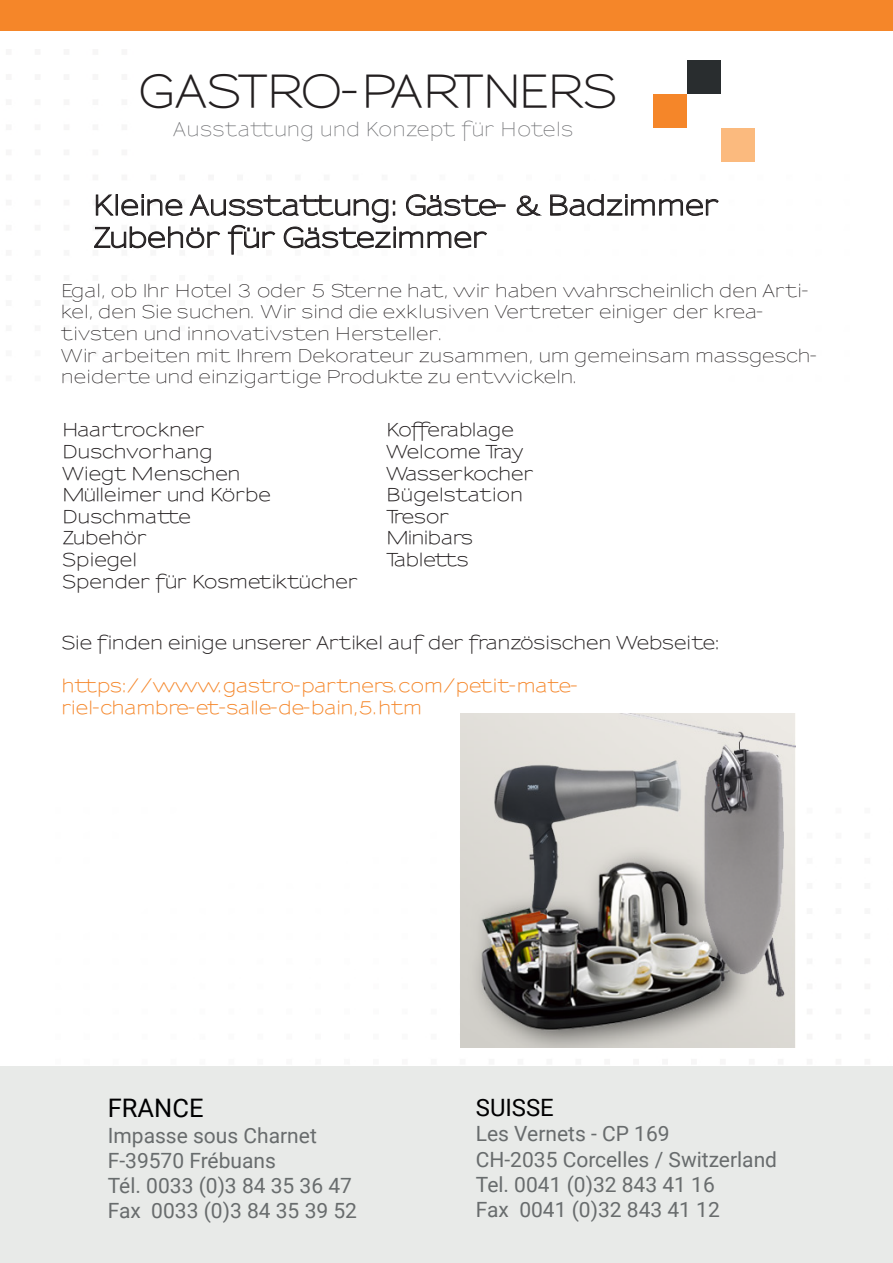
<style>
.page{position:relative;width:893px;height:1263px;background:#fff}
.page>*{position:absolute;margin:0;border:0;box-sizing:border-box;transform-origin:0 0}
.t1{font:600 44.7px "Sansumi";letter-spacing:-.045em;color:#231f20}
.t2{font:600 27px/32.4px "Sansumi";color:#231f20}
.t3{font:25.5px "Roboto";color:#000001}
.t4{font:23.85px "Roboto";color:#000001}
.t5{font:21px/25.2px "Roboto";color:#686c6d}
.t6{font:19.5px "Sansumi";letter-spacing:.02em;color:#6c6d70;scale:.95 1}
.t7{font:18px/21.6px "Sansumi";color:#231f20}
.t8{font:600 18px "Sansumi";color:#231f20}
.t9{font:600 18px/21.6px "Sansumi";color:#f58629}
.t10{font:600 18px "Sansumi";letter-spacing:-.045em;color:#231f20}
</style>
<div class="page">
<div style="left:0;top:1066px;width:893px;height:197px;background:#e8eae8"></div>
<div style="left:0;top:0;width:893px;height:30px;background:#f58629"></div>
<div style="left:653px;top:94px;width:34px;height:34px;background:#f58629"></div>
<div style="left:687px;top:60px;width:34px;height:34px;background:#292d2f"></div>
<div style="left:721px;top:128px;width:34px;height:34px;background:#fbba7e"></div>
<svg style="left:516px;top:195px;width:26px;height:21px"></svg>
<svg style="left:550px;top:194px;width:169px;height:22px"></svg>
<svg style="left:94px;top:194px;width:411px;height:61px"></svg>
<img style="left:461px;top:713px;width:335px;height:335px">
<h1 class="t1" style="left:138px;top:68px;width:481px">GASTRO-PARTNERS</h1>
<p class="t6" style="left:173px;top:120px;width:423px">Ausstattung und Konzept für Hotels</p>
<h2 class="t2" style="left:93px;top:191px;width:628px">Kleine Ausstattung: Gäste- &amp; Badzimmer<br>Zubehör für Gästezimmer</h2>
<p class="t7" style="left:61px;top:281px;width:758px">Egal, ob Ihr Hotel 3 oder 5 Sterne hat, wir haben wahrscheinlich den Arti&shy;kel, den Sie suchen. Wir sind die exklusiven Vertreter einiger der krea&shy;tivsten und innovativsten Hersteller.<br>Wir arbeiten mit Ihrem Dekorateur zusammen, um gemeinsam massgesch&shy;neiderte und einzigartige Produkte zu entwickeln.</p>
<p class="t8" style="left:62px;top:421px;width:144px">Haartrockner</p>
<p class="t10" style="left:386px;top:421px;width:129px">Kofferablage</p>
<p class="t8" style="left:62px;top:442px;width:152px">Duschvorhang</p>
<p class="t8" style="left:386px;top:442px;width:139px">Welcome Tray</p>
<p class="t8" style="left:62px;top:464px;width:180px">Wiegt Menschen</p>
<p class="t8" style="left:386px;top:464px;width:149px">Wasserkocher</p>
<p class="t8" style="left:62px;top:485px;width:210px">Mülleimer und Körbe</p>
<p class="t8" style="left:386px;top:485px;width:138px">Bügelstation</p>
<p class="t8" style="left:62px;top:507px;width:130px">Duschmatte</p>
<p class="t8" style="left:386px;top:507px;width:65px">Tresor</p>
<p class="t8" style="left:62px;top:529px;width:86px">Zubehör</p>
<p class="t10" style="left:386px;top:529px;width:88px">Minibars</p>
<p class="t8" style="left:62px;top:550px;width:77px">Spiegel</p>
<p class="t10" style="left:386px;top:550px;width:84px">Tabletts</p>
<p class="t8" style="left:62px;top:572px;width:297px">Spender für Kosmetiktücher</p>
<p class="t8" style="left:62px;top:633px;width:659px">Sie finden einige unserer Artikel auf der französischen Webseite:</p>
<p class="t9" style="left:62px;top:676px;width:518px">https://www.gastro-partners.com/petit-mate&shy;riel-chambre-et-salle-de-bain,5.htm</p>
<h3 class="t3" style="left:108px;top:1090px;width:97px">FRANCE</h3>
<p class="t5" style="left:108px;top:1122px;width:251px">Impasse sous Charnet<br>F-39570 Frébuans<br>Tél. 0033 (0)3 84 35 36 47<br>Fax 0033 (0)3 84 35 39 52</p>
<h3 class="t4" style="left:476px;top:1091px;width:80px">SUISSE</h3>
<p class="t5" style="left:476px;top:1120px;width:303px">Les Vernets - CP 169<br>CH-2035 Corcelles / Switzerland<br>Tel. 0041 (0)32 843 41 16<br>Fax 0041 (0)32 843 41 12</p>
</div>
